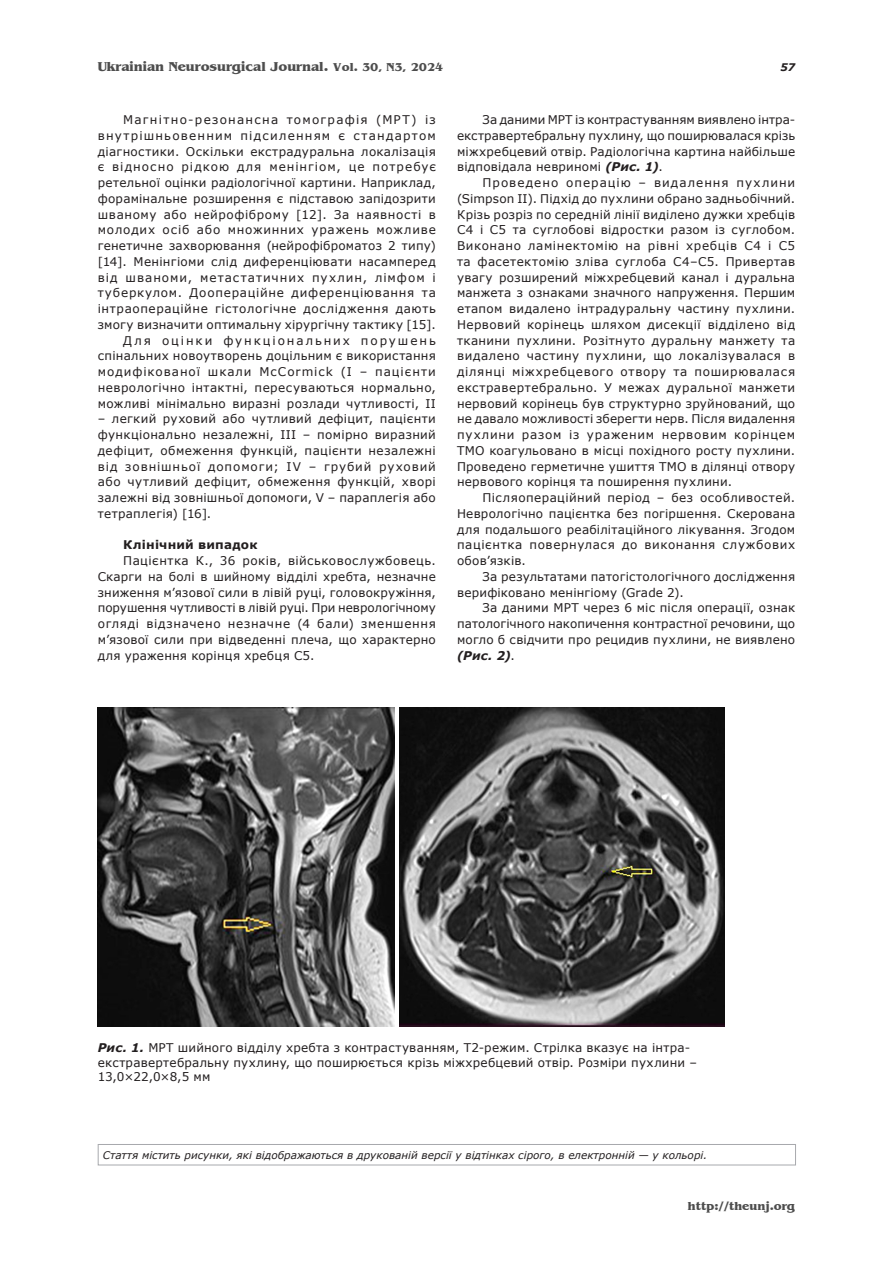
<style>
.page{position:relative;width:893px;height:1276px;background:#fff}
.page>*{position:absolute;margin:0;border:0;box-sizing:border-box;transform-origin:0 0}
.t1{font:700 13.5px "Benguiat";color:#4d4d4d}
._092_Body_ua{font:12px/15.8px "Verdana";letter-spacing:.015em;color:#231f20;text-align:justify}
._112_Ris_pidpys{font:12px/14.4px "Verdana";letter-spacing:.015em;color:#231f20}
.t2{font:700 12px "Benguiat";color:#4d4d4d}
._093_Body_pidzag_ua{font:700 12px "Verdana";letter-spacing:.015em;color:#231f20}
.t3{font:italic 10.5px "Verdana";color:#231f20}
.t4{font:italic 700 10.5px "Verdana";color:#231f20}
.s1{font-size:12px}
.s2{font-weight:700;font-style:italic}
</style>
<div class="page">
<div style="left:98px;top:1144px;width:698px;height:21px;border:1px solid #a8a9ad"></div>
<img style="left:98px;top:707px;width:296px;height:319px">
<img style="left:400px;top:707px;width:324px;height:319px">
<p class="t1" style="left:98px;top:59px;width:347px">Ukrainian Neurosurgical Journal. <span class="s1">Vol. 30, N3, 2024</span></p>
<p class="t4" style="left:780px;top:59px;width:16px">57</p>
<p class="_092_Body_ua" style="left:98px;top:112px;width:340px;text-indent:26px">Магнітно-резонансна томографія (МРТ) із внутрішньовенним підсиленням є стандартом діагностики. Оскільки екстрадуральна локалізація є відносно рідкою для менінгіом, це потребує ретельної оцінки радіологічної картини. Наприклад, форамінальне розширення є підставою запідозрити шваному або нейрофіброму [12]. За наявності в молодих осіб або множинних уражень можливе генетичне захворювання (нейрофіброматоз 2 типу) [14]. Менінгіоми слід диференціювати насамперед від шваноми, метастатичних пухлин, лімфом і туберкулом. Доопераційне диференціювання та інтраопераційне гістологічне дослідження дають змогу визначити оптимальну хірургічну тактику [15].</p>
<p class="_092_Body_ua" style="left:98px;top:332px;width:340px;text-indent:26px">Для оцінки функціональних порушень спінальних новоутворень доцільним є використання модифікованої шкали McCormick (I ‒ пацієнти неврологічно інтактні, пересуваються нормально, можливі мінімально виразні розлади чутливості, II ‒ легкий руховий або чутливий дефіцит, пацієнти функціонально незалежні, III ‒ помірно виразний дефіцит, обмеження функцій, пацієнти незалежні від зовнішньої допомоги; IV ‒ грубий руховий або чутливий дефіцит, обмеження функцій, хворі залежні від зовнішньої допомоги, V ‒ параплегія або тетраплегія) [16].</p>
<p class="_093_Body_pidzag_ua" style="left:123px;top:536px;width:136px">Клінічний випадок</p>
<p class="_092_Body_ua" style="left:98px;top:553px;width:340px;text-indent:26px">Пацієнтка К., 36 років, військовослужбовець.<br>Скарги на болі в шийному відділі хребта, незначне зниження м’язової сили в лівій руці, головокружіння, порушення чутливості в лівій руці. При неврологічному огляді відзначено незначне (4 бали) зменшення м’язової сили при відведенні плеча, що характерно для ураження корінця хребця С5.</p>
<p class="_092_Body_ua" style="left:457px;top:112px;width:340px;text-indent:26px">За даними МРТ із контрастуванням виявлено інтра&shy;екстравертебральну пухлину, що поширювалася крізь міжхребцевий отвір. Радіологічна картина найбільше відповідала невриномі <span class="s2">(Рис. 1)</span>.</p>
<p class="_092_Body_ua" style="left:457px;top:175px;width:340px;text-indent:26px">Проведено операцію – видалення пухлини (Simpson ІІ). Підхід до пухлини обрано задньобічний.<br>Крізь розріз по середній лінії виділено дужки хребців С4 і С5 та суглобові відростки разом із суглобом.<br>Виконано ламінектомію на рівні хребців С4 і С5 та фасетектомію зліва суглоба С4‒С5. Привертав увагу розширений міжхребцевий канал і дуральна манжета з ознаками значного напруження. Першим етапом видалено інтрадуральну частину пухлини.<br>Нервовий корінець шляхом дисекції відділено від тканини пухлини. Розітнуто дуральну манжету та видалено частину пухлини, що локалізувалася в ділянці міжхребцевого отвору та поширювалася екстравертебрально. У межах дуральної манжети нервовий корінець був структурно зруйнований, що не давало можливості зберегти нерв. Після видалення пухлини разом із ураженим нервовим корінцем ТМО коагульовано в місці похідного росту пухлини.<br>Проведено герметичне ушиття ТМО в ділянці отвору нервового корінця та поширення пухлини.</p>
<p class="_092_Body_ua" style="left:457px;top:490px;width:340px;text-indent:26px">Післяопераційний період ‒ без особливостей.<br>Неврологічно пацієнтка без погіршення. Скерована для подальшого реабілітаційного лікування. Згодом пацієнтка повернулася до виконання службових обов’язків.</p>
<p class="_092_Body_ua" style="left:457px;top:568px;width:340px;text-indent:26px">За результатами патогістологічного дослідження верифіковано менінгіому (Grade 2).</p>
<p class="_092_Body_ua" style="left:457px;top:600px;width:340px;text-indent:26px">За даними МРТ через 6 міс після операції, ознак патологічного накопичення контрастної речовини, що могло б свідчити про рецидив пухлини, не виявлено <span class="s2">(Рис. 2)</span>.</p>
<p class="_112_Ris_pidpys" style="left:98px;top:1040px;width:601px"><span class="s2">Рис. 1.</span> МРТ шийного відділу хребта з контрастуванням, Т2-режим. Стрілка вказує на інтра&shy;екстравертебральну пухлину, що поширюється крізь міжхребцевий отвір. Розміри пухлини ‒<br>13,0×22,0×8,5 мм</p>
<p class="t3" style="left:103px;top:1147px;width:606px">Стаття містить рисунки, які відображаються в друкованій версії у відтінках сірого, в електронній — у кольорі.</p>
<p class="t2" style="left:688px;top:1199px;width:109px">http://theunj.org</p>
</div>
